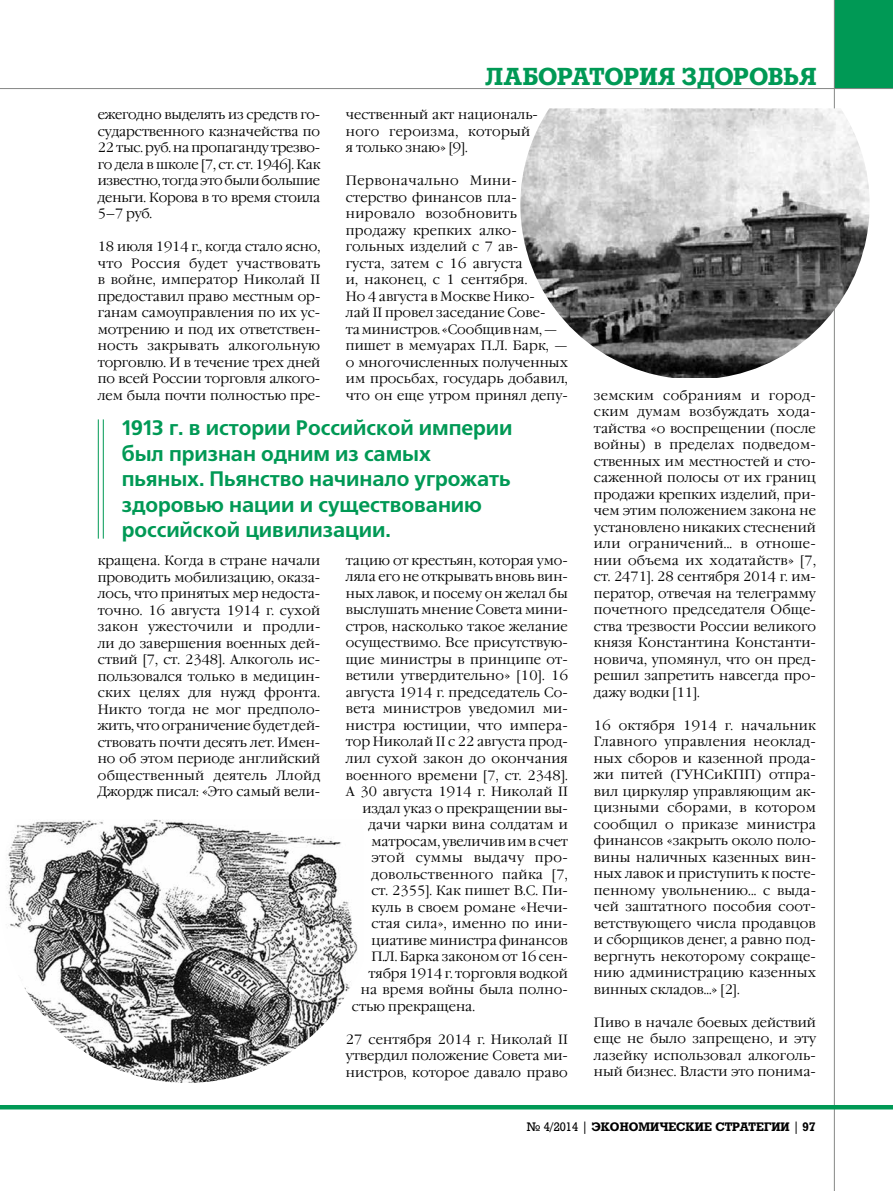
<style>
.page{position:relative;width:893px;height:1191px;background:#fff}
.page>*{position:absolute;margin:0;border:0;box-sizing:border-box;transform-origin:0 0}
.t1{font:700 24px "Rodeo";letter-spacing:-.005em;color:#095}
.t2{font:700 21px/25.5px "Free Set C";letter-spacing:-.005em;color:#095}
.t3{font:300 13.5px/16.5px "Garamond C";letter-spacing:.005em;color:#000;text-align:justify}
.t4{font:300 13.5px "Garamond C";letter-spacing:.025em;color:#000}
.t5{font:300 13.5px "Garamond C";letter-spacing:.035em;color:#000}
.t6{font:700 12px "Rodeo";color:#000}
.s1{font-weight:400}
</style>
<div class="page">
<div style="left:834px;top:0;width:59px;height:89px;background:#095"></div>
<hr style="left:0;top:88px;width:893px;height:1px;background:#868786">
<hr style="left:834px;top:0;width:1px;height:1191px;background:#868786">
<hr style="left:0;top:1105px;width:893px;height:4px;background:#095">
<img style="left:8px;top:819px;width:350px;height:263px">
<img style="left:520px;top:108px;width:350px;height:270px">
<hr style="left:103px;top:419px;width:1px;height:119px;background:#095">
<hr style="left:98px;top:419px;width:1px;height:119px;background:#095">
<h1 class="t1" style="left:485px;top:62px;width:333px">лаборатория здоровья</h1>
<p class="t3" style="left:98px;top:107px;width:224px">ежегодно выделять из средств го&shy;сударственного казначейства по 22 тыс. руб. на пропаганду трезво&shy;го дела в школе [7, ст. ст. 1946]. Как известно, тогда это были большие деньги. Корова в то время стоила 5–7 руб.</p>
<p class="t3" style="left:98px;top:239px;width:224px">18 июля 1914 г., когда стало ясно, что Россия будет участвовать в войне, император Николай II предоставил право местным ор&shy;ганам самоуправления по их ус&shy;мотрению и под их ответствен&shy;ность закрывать алкогольную торговлю. И в течение трех дней по всей России торговля алкого&shy;лем была почти полностью пре-</p>
<p class="t3" style="left:346px;top:107px;width:194px;text-align:left">чественный акт националь&shy;ного героизма, который я только знаю» [9].</p>
<p class="t3" style="left:346px;top:173px;width:224px;text-align:left">Первоначально Мини&shy;стерство финансов пла&shy;нировало возобновить продажу крепких алко&shy;гольных изделий с 7 ав-<br>густа, затем с 16 августа<br>и, наконец, с 1 сентября.<br>Но 4 августа в Москве Нико-<br>лай II провел заседание Сове-<br>та министров. «Сообщив нам, — пишет в мемуарах П.Л. Барк, — о многочисленных полученных им просьбах, государь добавил, что он еще утром принял депу-</p>
<h2 class="t2" style="left:122px;top:416px;width:392px">1913 г. в истории Российской империи был признан одним из самых пьяных. Пьянство начинало угрожать здоровью нации и существованию российской цивилизации.</h2>
<p class="t3" style="left:98px;top:552px;width:224px">кращена. Когда в стране начали проводить мобилизацию, оказа&shy;лось, что принятых мер недоста&shy;точно. 16 августа 1914 г. сухой закон ужесточили и продли&shy;ли до завершения военных дей&shy;ствий [7, ст. 2348]. Алкоголь ис&shy;пользовался только в медицин&shy;ских целях для нужд фронта.<br>Никто тогда не мог предполо&shy;жить, что ограничение будет дей&shy;ствовать почти десять лет. Имен&shy;но об этом периоде английский общественный деятель Ллойд Джордж писал: «Это самый вели-</p>
<p class="t3" style="left:346px;top:552px;width:224px">тацию от крестьян, которая умо-</p>
<p class="t3" style="left:346px;top:569px;width:224px">ляла его не открывать вновь вин-</p>
<p class="t3" style="left:346px;top:585px;width:224px">ных лавок, и посему он желал бы</p>
<p class="t3" style="left:346px;top:602px;width:224px">выслушать мнение Совета мини-</p>
<p class="t3" style="left:346px;top:618px;width:223px">стров, насколько такое желание</p>
<p class="t3" style="left:346px;top:635px;width:224px">осуществимо. Все присутствую-</p>
<p class="t3" style="left:346px;top:651px;width:223px">щие министры в принципе от-</p>
<p class="t3" style="left:346px;top:668px;width:224px">ветили утвердительно» [10]. 16</p>
<p class="t3" style="left:346px;top:684px;width:223px">августа 1914 г. председатель Со-</p>
<p class="t3" style="left:346px;top:701px;width:223px">вета министров уведомил ми-</p>
<p class="t3" style="left:346px;top:717px;width:223px">нистра юстиции, что импера-</p>
<p class="t3" style="left:346px;top:734px;width:224px">тор Николай II c 22 августа прод-</p>
<p class="t3" style="left:346px;top:750px;width:223px">лил сухой закон до окончания</p>
<p class="t3" style="left:346px;top:767px;width:224px">военного времени [7, ст. 2348].</p>
<p class="t3" style="left:346px;top:783px;width:224px">А 30 августа 1914 г. Николай II</p>
<p class="t3" style="left:362px;top:800px;width:207px">издал указ о прекращении вы-</p>
<p class="t3" style="left:368px;top:816px;width:201px">дачи чарки вина солдатам и</p>
<p class="t3" style="left:371px;top:833px;width:198px">матросам, увеличив им в счет</p>
<p class="t5" style="left:371px;top:850px;width:198px">этой суммы выдачу про-</p>
<p class="t4" style="left:371px;top:866px;width:198px">довольственного пайка [7,</p>
<p class="t3" style="left:371px;top:882px;width:198px">ст. 2355]. Как пишет В.С. Пи-</p>
<p class="t3" style="left:371px;top:899px;width:198px">куль в своем романе «Нечи-</p>
<p class="t3" style="left:371px;top:915px;width:198px">стая сила», именно по ини-</p>
<p class="t3" style="left:371px;top:932px;width:198px">циативе министра финансов</p>
<p class="t3" style="left:371px;top:948px;width:198px">П.Л. Барка законом от 16 сен-</p>
<p class="t3" style="left:368px;top:965px;width:201px">тября 1914 г. торговля водкой</p>
<p class="t3" style="left:361px;top:981px;width:208px">на время войны была полно-</p>
<p class="t3" style="left:352px;top:998px;width:125px">стью прекращена.</p>
<p class="t3" style="left:346px;top:1031px;width:224px">27 сентября 2014 г. Николай II утвердил положение Совета ми&shy;нистров, которое давало право</p>
<p class="t3" style="left:594px;top:387px;width:224px">земским собраниям и город&shy;ским думам возбуждать хода&shy;тайства «о воспрещении (после войны) в пределах подведом&shy;ственных им местностей и сто&shy;саженной полосы от их границ продажи крепких изделий, при&shy;чем этим положением закона не установлено никаких стеснений или ограничений... в отноше&shy;нии объема их ходатайств» [7, ст. 2471]. 28 сентября 2014 г. им&shy;ператор, отвечая на телеграмму почетного председателя Обще&shy;ства трезвости России великого князя Константина Константи&shy;новича, упомянул, что он пред&shy;решил запретить навсегда про&shy;дажу водки [11].</p>
<p class="t3" style="left:594px;top:717px;width:224px">16 октября 1914 г. начальник Главного управления неоклад&shy;ных сборов и казенной прода&shy;жи питей (ГУНСиКПП) отпра&shy;вил циркуляр управляющим ак&shy;цизными сборами, в котором сообщил о приказе министра финансов «закрыть около поло&shy;вины наличных казенных вин&shy;ных лавок и приступить к посте&shy;пенному увольнению... с выда&shy;чей заштатного пособия соот&shy;ветствующего числа продавцов и сборщиков денег, а равно под&shy;вергнуть некоторому сокраще&shy;нию администрацию казенных винных складов...» [2].</p>
<p class="t3" style="left:594px;top:1014px;width:224px">Пиво в начале боевых действий еще не было запрещено, и эту лазейку использовал алкоголь&shy;ный бизнес. Власти это понима-</p>
<p class="t6" style="left:527px;top:1119px;width:290px"><span class="s1">№ 4/2014 |</span> ЭКОНОМИЧЕСКИЕ СТРАТЕГИИ <span class="s1">|</span> 97</p>
</div>
